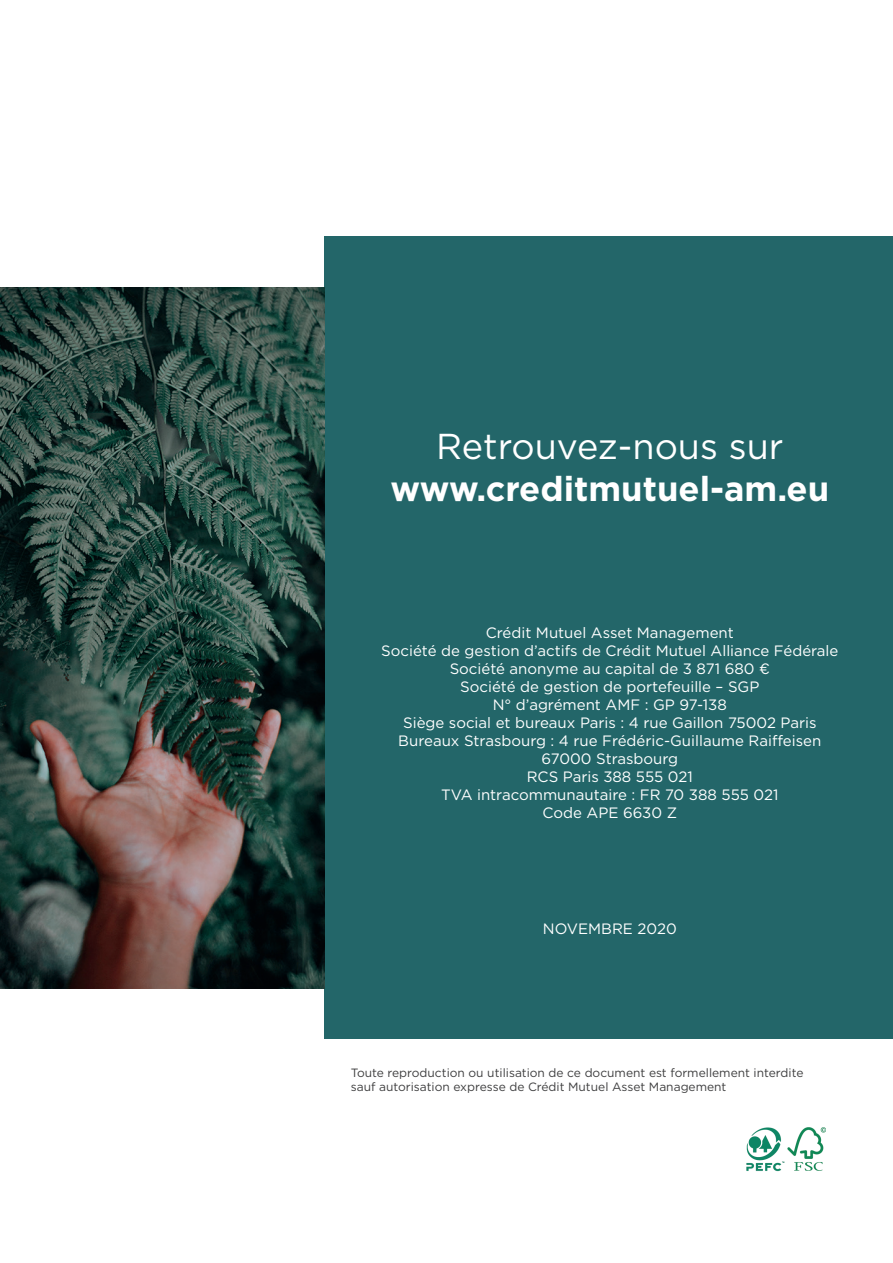
<style>
.page{position:relative;width:893px;height:1263px;background:#fff}
.page>*{position:absolute;margin:0;border:0;box-sizing:border-box;transform-origin:0 0}
.t1{font:36px "Gotham";color:#fff}
.t2{font:700 34.5px "Gotham";color:#fff}
.t3{font:15px/18px "Gotham";color:#fff;text-align:center}
.t4{font:12px/14.4px "Gotham";color:#3e3e3f}
</style>
<div class="page">
<div style="left:325px;top:237px;width:568px;height:802px;background:#236669"></div>
<img style="left:0;top:287px;width:325px;height:702px">
<img style="left:746px;top:1127px;width:80px;height:45px">
<h1 class="t1" style="left:436px;top:424px;width:349px">Retrouvez-nous sur</h1>
<h2 class="t2" style="left:390px;top:469px;width:440px">www.creditmutuel-am.eu</h2>
<p class="t3" style="left:381px;top:623px;width:459px">Crédit Mutuel Asset Management<br>Société de gestion d’actifs de Crédit Mutuel Alliance Fédérale Société anonyme au capital de 3 871 680 €<br>Société de gestion de portefeuille – SGP<br>N° d’agrément AMF : GP 97-138<br>Siège social et bureaux Paris : 4 rue Gaillon 75002 Paris Bureaux Strasbourg : 4 rue Frédéric-Guillaume Raiffeisen 67000 Strasbourg<br>RCS Paris 388 555 021<br>TVA intracommunautaire : FR 70 388 555 021<br>Code APE 6630 Z</p>
<p class="t3" style="left:543px;top:919px;width:135px">NOVEMBRE 2020</p>
<p class="t4" style="left:351px;top:1065px;width:454px">Toute reproduction ou utilisation de ce document est formellement interdite sauf autorisation expresse de Crédit Mutuel Asset Management</p>
</div>
